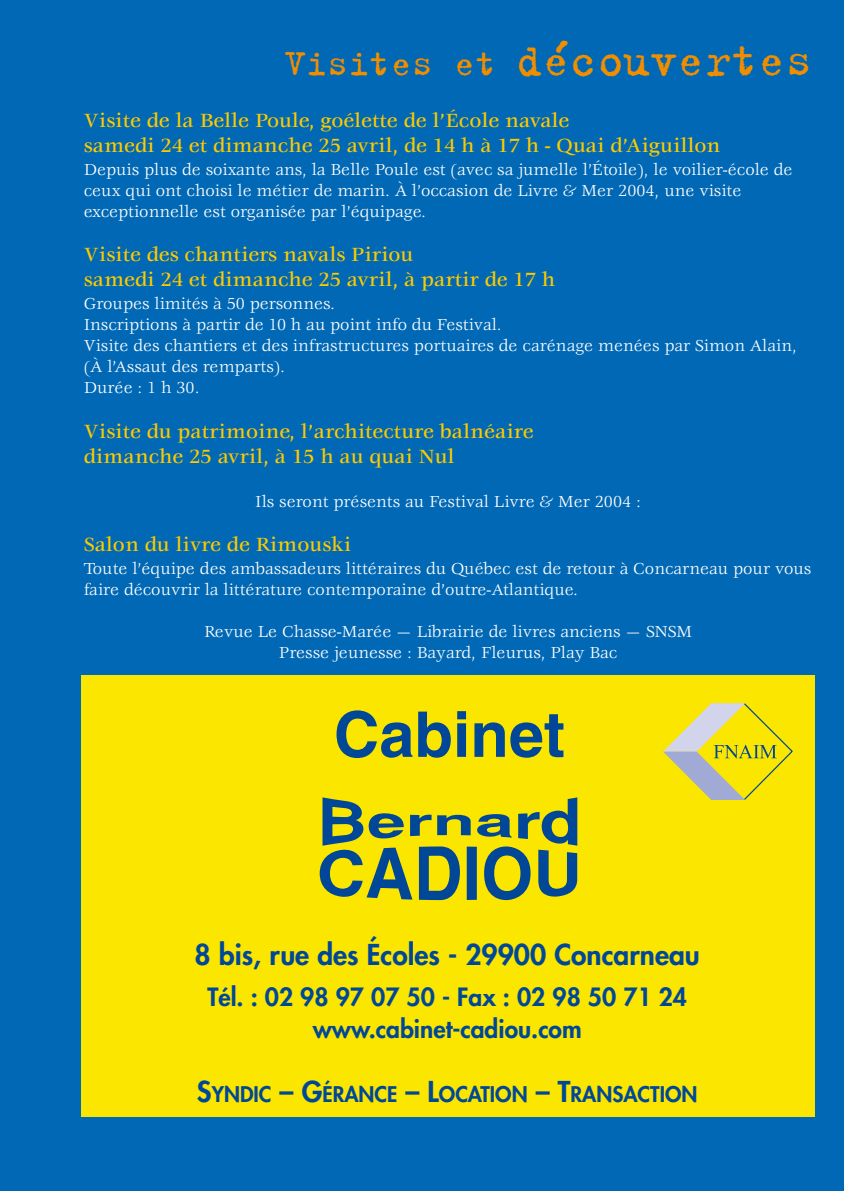
<style>
.page{position:relative;width:844px;height:1191px;background:#fff}
.page>*{position:absolute;margin:0;border:0;box-sizing:border-box;transform-origin:0 0}
.t1{font:49px "Trixie";color:#f18e00}
.t2{font:800 28px "Futura";color:#004798}
.t3{font:800 24.5px/32.6px "Futura";color:#004798;text-align:center}
.t4{font:500 21px/25.2px "Veljovic";color:#fdca00}
.t5{font:800 21px "Futura";color:#004798}
.t6{font:17.5px/21px "Veljovic";color:#fff}
.s1{font-size:38.5px}
.s2{font-size:28px}
</style>
<div class="page">
<div style="left:0;top:1px;width:843px;height:1190px;background:#0068b4"></div>
<div style="left:81px;top:675px;width:733px;height:442px;background:#fbe600"></div>
<svg style="left:336px;top:710px;width:76px;height:48px"></svg>
<svg style="left:418px;top:711px;width:32px;height:46px"></svg>
<svg style="left:457px;top:711px;width:9px;height:46px"></svg>
<svg style="left:474px;top:722px;width:30px;height:35px"></svg>
<svg style="left:510px;top:714px;width:53px;height:43px"></svg>
<svg style="left:319px;top:797px;width:151px;height:103px"></svg>
<div style="left:466px;top:846px;width:10px;height:54px;background:#004798"></div>
<svg style="left:477px;top:797px;width:100px;height:103px"></svg>
<svg style="left:663px;top:703px;width:129px;height:97px"></svg>
<h1 class="t1" style="left:285px;top:29px;width:529px"><span class="s1">Visites et</span> découvertes</h1>
<p class="t4" style="left:84px;top:109px;width:638px">Visite de la Belle Poule, goélette de l’École navale<br>samedi 24 et dimanche 25 avril, de 14 h à 17 h - Quai d’Aiguillon</p>
<p class="t6" style="left:84px;top:160px;width:710px">Depuis plus de soixante ans, la Belle Poule est (avec sa jumelle l’Étoile), le voilier-école de ceux qui ont choisi le métier de marin. À l’occasion de Livre &amp; Mer 2004, une visite exceptionnelle est organisée par l’équipage.</p>
<p class="t4" style="left:84px;top:243px;width:472px">Visite des chantiers navals Piriou<br>samedi 24 et dimanche 25 avril, à partir de 17 h</p>
<p class="t6" style="left:84px;top:294px;width:714px">Groupes limités à 50 personnes.<br>Inscriptions à partir de 10 h au point info du Festival.<br>Visite des chantiers et des infrastructures portuaires de carénage menées par Simon Alain, (À l’Assaut des remparts).<br>Durée : 1 h 30.</p>
<p class="t4" style="left:84px;top:420px;width:451px">Visite du patrimoine, l’architecture balnéaire dimanche 25 avril, à 15 h au quai Nul</p>
<p class="t6" style="left:255px;top:492px;width:387px">Ils seront présents au Festival Livre &amp; Mer 2004 :</p>
<p class="t4" style="left:84px;top:533px;width:269px">Salon du livre de Rimouski</p>
<p class="t6" style="left:84px;top:559px;width:728px">Toute l’équipe des ambassadeurs littéraires du Québec est de retour à Concarneau pour vous faire découvrir la littérature contemporaine d’outre-Atlantique.</p>
<p class="t6" style="left:204px;top:622px;width:489px;text-align:center">Revue Le Chasse-Marée — Librairie de livres anciens — SNSM<br>Presse jeunesse : Bayard, Fleurus, Play Bac</p>
<h2 class="t2" style="left:194px;top:941px;width:506px">8 bis, rue des Écoles - 29900 Concarneau</h2>
<h3 class="t3" style="left:207px;top:982px;width:481px">Tél. : 02 98 97 07 50 - Fax : 02 98 50 71 24 www.cabinet-cadiou.com</h3>
<p class="t5" style="left:197px;top:1084px;width:502px"><span class="s2">S</span>YNDIC <span class="s2">– G</span>ÉRANCE <span class="s2">– L</span>OCATION <span class="s2">– T</span>RANSACTION</p>
</div>
